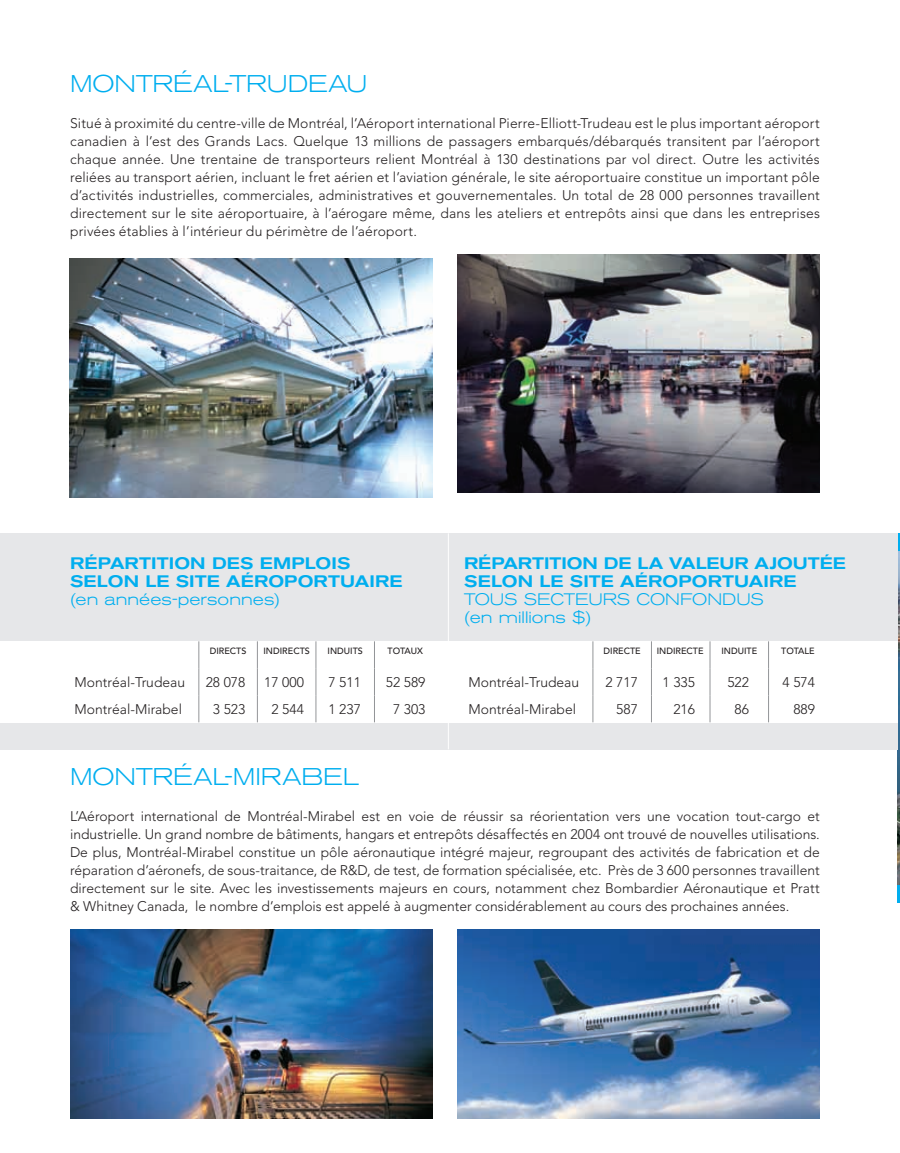
<style>
.page{position:relative;width:900px;height:1153px;background:#fff}
.page>*{position:absolute;margin:0;border:0;box-sizing:border-box;transform-origin:0 0}
.t1{font:300 expanded 24px "Akzidenz Grotesk BE";letter-spacing:-.005em;color:#00aeef}
.t2{font:500 expanded 16.5px/18px "Akzidenz Grotesk BE";letter-spacing:.005em;color:#00aeef}
.t3{font:300 expanded 16.5px/18px "Akzidenz Grotesk BE";letter-spacing:.005em;color:#00aeef}
.t4{font:300 13.8px/18px "Avenir";color:#231f20;text-align:justify}
.t5{font:500 9px "Avenir";color:#231f20}
</style>
<div class="page">
<hr style="left:897px;top:533px;width:2px;height:369px;background:#00aeef">
<img style="left:897px;top:551px;width:2px;height:333px">
<div style="left:0;top:533px;width:897px;height:216px;background:#e6e7e9"></div>
<div style="left:0;top:641px;width:897px;height:81px;background:#fff"></div>
<hr style="left:448px;top:533px;width:1px;height:216px;background:#fff">
<img style="left:457px;top:254px;width:362px;height:239px">
<img style="left:70px;top:259px;width:362px;height:238px">
<img style="left:70px;top:929px;width:362px;height:189px">
<img style="left:457px;top:929px;width:362px;height:189px">
<svg style="left:198px;top:641px;width:1px;height:81px"></svg>
<svg style="left:257px;top:641px;width:1px;height:81px"></svg>
<svg style="left:315px;top:641px;width:1px;height:81px"></svg>
<svg style="left:374px;top:641px;width:1px;height:81px"></svg>
<svg style="left:592px;top:641px;width:1px;height:81px"></svg>
<svg style="left:651px;top:641px;width:1px;height:81px"></svg>
<svg style="left:709px;top:641px;width:1px;height:81px"></svg>
<svg style="left:768px;top:641px;width:1px;height:81px"></svg>
<h1 class="t1" style="left:70px;top:70px;width:299px">MONTRÉAL-TRUDEAU</h1>
<p class="t4" style="left:70px;top:114px;width:751px">Situé à proximité du centre-ville de Montréal, l’Aéroport international Pierre-Elliott-Trudeau est le plus important aéroport canadien à l’est des Grands Lacs. Quelque 13 millions de passagers embarqués/débarqués transitent par l’aéroport chaque année. Une trentaine de transporteurs relient Montréal à 130 destinations par vol direct. Outre les activités reliées au transport aérien, incluant le fret aérien et l’aviation générale, le site aéroportuaire constitue un important pôle d’activités industrielles, commerciales, administratives et gouvernementales. Un total de 28 000 personnes travaillent directement sur le site aéroportuaire, à l’aérogare même, dans les ateliers et entrepôts ainsi que dans les entreprises privées établies à l’intérieur du périmètre de l’aéroport.</p>
<p class="t2" style="left:70px;top:555px;width:334px">RÉPARTITION DES EMPLOIS<br>SELON LE SITE AÉROPORTUAIRE</p>
<p class="t3" style="left:70px;top:591px;width:211px">(en années-personnes)</p>
<p class="t5" style="left:210px;top:646px;width:38px">DIRECTS</p>
<p class="t5" style="left:263px;top:646px;width:48px">INDIRECTS</p>
<p class="t5" style="left:327px;top:646px;width:37px">INDUITS</p>
<p class="t5" style="left:387px;top:646px;width:37px">TOTAUX</p>
<p class="t4" style="left:74px;top:673px;width:112px">Montréal-Trudeau</p>
<p class="t4" style="left:206px;top:673px;width:41px">28 078</p>
<p class="t4" style="left:264px;top:673px;width:41px">17 000</p>
<p class="t4" style="left:328px;top:673px;width:34px">7 511</p>
<p class="t4" style="left:386px;top:673px;width:41px">52 589</p>
<p class="t4" style="left:74px;top:700px;width:109px">Montréal-Mirabel</p>
<p class="t4" style="left:213px;top:700px;width:34px">3 523</p>
<p class="t4" style="left:271px;top:700px;width:34px">2 544</p>
<p class="t4" style="left:328px;top:700px;width:34px">1 237</p>
<p class="t4" style="left:393px;top:700px;width:34px">7 303</p>
<p class="t2" style="left:464px;top:555px;width:383px">RÉPARTITION DE LA VALEUR AJOU TÉE<br>SELON LE SITE AÉROPORTUAIRE</p>
<p class="t3" style="left:464px;top:591px;width:301px">TOUS SECTEURS CONFONDUS (en millions $)</p>
<p class="t5" style="left:603px;top:646px;width:39px">DIRECTE</p>
<p class="t5" style="left:656px;top:646px;width:48px">INDIRECTE</p>
<p class="t5" style="left:721px;top:646px;width:37px">INDUITE</p>
<p class="t5" style="left:781px;top:646px;width:35px">TOTALE</p>
<p class="t4" style="left:468px;top:673px;width:112px">Montréal-Trudeau</p>
<p class="t4" style="left:605px;top:673px;width:34px">2 717</p>
<p class="t4" style="left:662px;top:673px;width:34px">1 335</p>
<p class="t4" style="left:727px;top:673px;width:23px">522</p>
<p class="t4" style="left:782px;top:673px;width:34px">4 574</p>
<p class="t4" style="left:468px;top:700px;width:109px">Montréal-Mirabel</p>
<p class="t4" style="left:616px;top:700px;width:23px">587</p>
<p class="t4" style="left:673px;top:700px;width:23px">216</p>
<p class="t4" style="left:734px;top:700px;width:16px">86</p>
<p class="t4" style="left:793px;top:700px;width:23px">889</p>
<h1 class="t1" style="left:70px;top:763px;width:290px">MONTRÉAL-MIRABEL</h1>
<p class="t4" style="left:70px;top:807px;width:751px">L’Aéroport international de Montréal-Mirabel est en voie de réussir sa réorientation vers une vocation tout-cargo et industrielle. Un grand nombre de bâtiments, hangars et entrepôts désaffectés en 2004 ont trouvé de nouvelles utilisations.<br>De plus, Montréal-Mirabel constitue un pôle aéronautique intégré majeur, regroupant des activités de fabrication et de réparation d’aéronefs, de sous-traitance, de R&amp;D, de test, de formation spécialisée, etc. Près de 3 600 personnes travaillent directement sur le site. Avec les investissements majeurs en cours, notamment chez Bombardier Aéronautique et Pratt &amp; Whitney Canada, le nombre d’emplois est appelé à augmenter considérablement au cours des prochaines années.</p>
</div>
